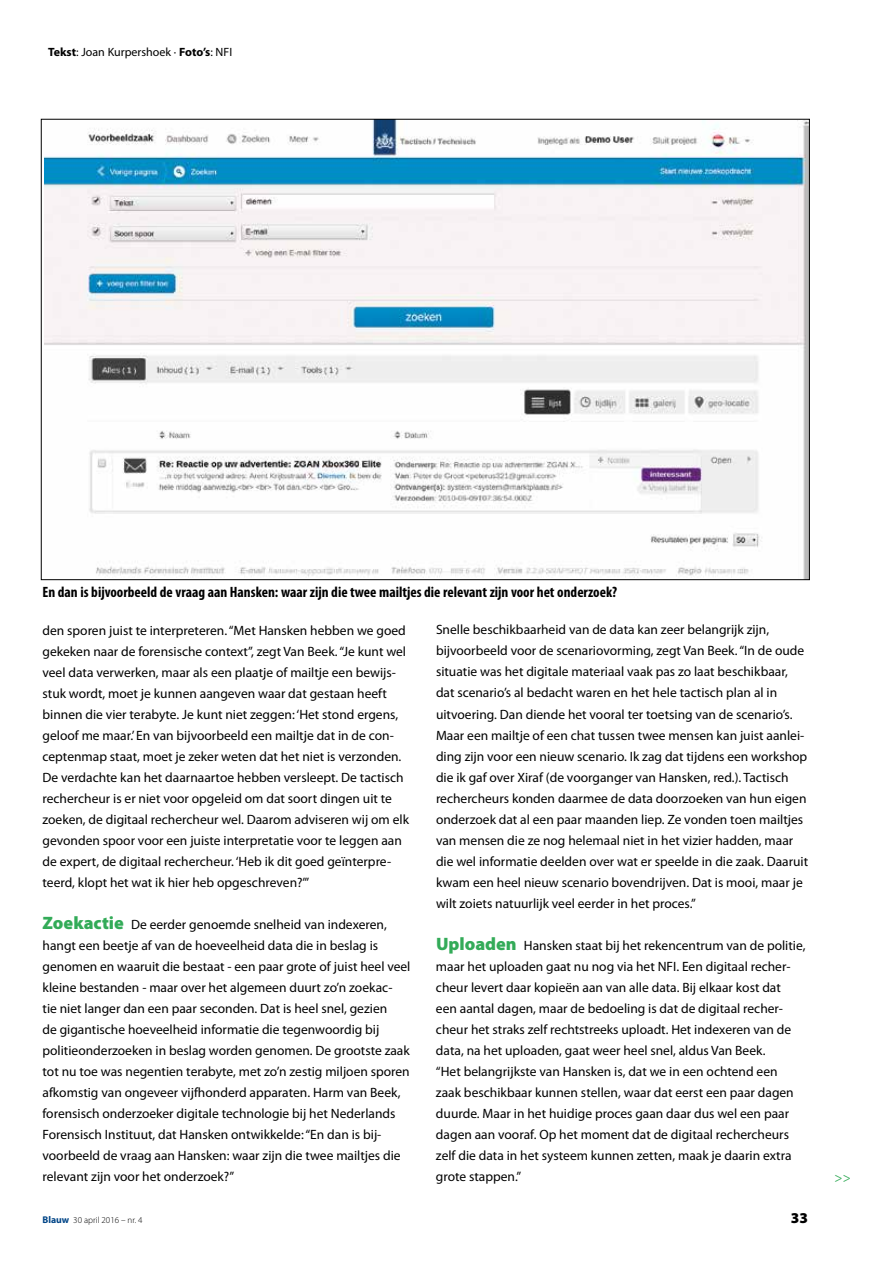
<style>
.page{position:relative;width:872px;height:1276px;background:#fff}
.page>*{position:absolute;margin:0;border:0;box-sizing:border-box;transform-origin:0 0}
.t1{font:700 condensed 15px "Myriad Pro";color:#000}
.t2{font:900 15px "Myriad Pro";color:#000}
.t3{font:13.5px/21px "Myriad Pro";color:#000}
.t4{font:13.5px "Myriad Pro";color:#33ab58}
.t5{font:12px "Myriad Pro";color:#000}
.t6{font:300 9px "Myriad Pro";color:#000}
.s1{font-weight:700}
.s2{font-weight:900;font-size:18px;color:#33ab58}
.s3{font-weight:700;font-size:9.75px;color:#004587}
</style>
<div class="page">
<img style="left:44px;top:121px;width:763px;height:457px">
<p class="t5" style="left:48px;top:45px;width:186px"><span class="s1">Tekst</span>: Joan Kurpershoek · <span class="s1">Foto’s</span>: NFI</p>
<p class="t1" style="left:43px;top:584px;width:576px">En dan is bijvoorbeeld de vraag aan Hansken: waar zijn die twee mailtjes die relevant zijn voor het onderzoek?</p>
<p class="t3" style="left:43px;top:619px;width:368px">den sporen juist te interpreteren. “Met Hansken hebben we goed gekeken naar de forensische context”, zegt Van Beek. “Je kunt wel veel data verwerken, maar als een plaatje of mailtje een bewijs&shy;stuk wordt, moet je kunnen aangeven waar dat gestaan heeft binnen die vier terabyte. Je kunt niet zeggen: ‘Het stond ergens, geloof me maar.’ En van bijvoorbeeld een mailtje dat in de con&shy;ceptenmap staat, moet je zeker weten dat het niet is verzonden.<br>De verdachte kan het daarnaartoe hebben versleept. De tactisch rechercheur is er niet voor opgeleid om dat soort dingen uit te zoeken, de digitaal rechercheur wel. Daarom adviseren wij om elk gevonden spoor voor een juiste interpretatie voor te leggen aan de expert, de digitaal rechercheur. ‘Heb ik dit goed geïnterpre&shy;teerd, klopt het wat ik hier heb opgeschreven?’”</p>
<p class="t3" style="left:43px;top:913px;width:369px"><span class="s2">Zoekactie</span> De eerder genoemde snelheid van indexeren, hangt een beetje af van de hoeveelheid data die in beslag is genomen en waaruit die bestaat - een paar grote of juist heel veel kleine bestanden - maar over het algemeen duurt zo’n zoekac-<br>tie niet langer dan een paar seconden. Dat is heel snel, gezien<br>de gigantische hoeveelheid informatie die tegenwoordig bij politieonderzoeken in beslag worden genomen. De grootste zaak tot nu toe was negentien terabyte, met zo’n zestig miljoen sporen afkomstig van ongeveer vijfhonderd apparaten. Harm van Beek, forensisch onderzoeker digitale technologie bij het Nederlands Forensisch Instituut, dat Hansken ontwikkelde: “En dan is bij&shy;voorbeeld de vraag aan Hansken: waar zijn die twee mailtjes die relevant zijn voor het onderzoek?”</p>
<p class="t3" style="left:436px;top:619px;width:374px">Snelle beschikbaarheid van de data kan zeer belangrijk zijn, bijvoorbeeld voor de scenariovorming, zegt Van Beek. “In de oude situatie was het digitale materiaal vaak pas zo laat beschikbaar, dat scenario’s al bedacht waren en het hele tactisch plan al in uitvoering. Dan diende het vooral ter toetsing van de scenario’s.<br>Maar een mailtje of een chat tussen twee mensen kan juist aanlei&shy;ding zijn voor een nieuw scenario. Ik zag dat tijdens een workshop die ik gaf over Xiraf (de voorganger van Hansken, red.). Tactisch rechercheurs konden daarmee de data doorzoeken van hun eigen onderzoek dat al een paar maanden liep. Ze vonden toen mailtjes van mensen die ze nog helemaal niet in het vizier hadden, maar die wel informatie deelden over wat er speelde in die zaak. Daaruit kwam een heel nieuw scenario bovendrijven. Dat is mooi, maar je wilt zoiets natuurlijk veel eerder in het proces.”</p>
<p class="t3" style="left:436px;top:934px;width:371px"><span class="s2">Uploaden</span> Hansken staat bij het rekencentrum van de politie, maar het uploaden gaat nu nog via het NFI. Een digitaal recher&shy;cheur levert daar kopieën aan van alle data. Bij elkaar kost dat<br>een aantal dagen, maar de bedoeling is dat de digitaal recher&shy;cheur het straks zelf rechtstreeks uploadt. Het indexeren van de data, na het uploaden, gaat weer heel snel, aldus Van Beek.<br>“Het belangrijkste van Hansken is, dat we in een ochtend een zaak beschikbaar kunnen stellen, waar dat eerst een paar dagen duurde. Maar in het huidige proces gaan daar dus wel een paar dagen aan vooraf. Op het moment dat de digitaal rechercheurs zelf die data in het systeem kunnen zetten, maak je daarin extra grote stappen.”</p>
<p class="t6" style="left:43px;top:1214px;width:102px"><span class="s3">Blauw</span> 30 april 2016 – nr. 4</p>
<p class="t2" style="left:791px;top:1207px;width:19px">33</p>
<p class="t4" style="left:834px;top:1169px;width:18px">&gt;&gt;</p>
</div>
